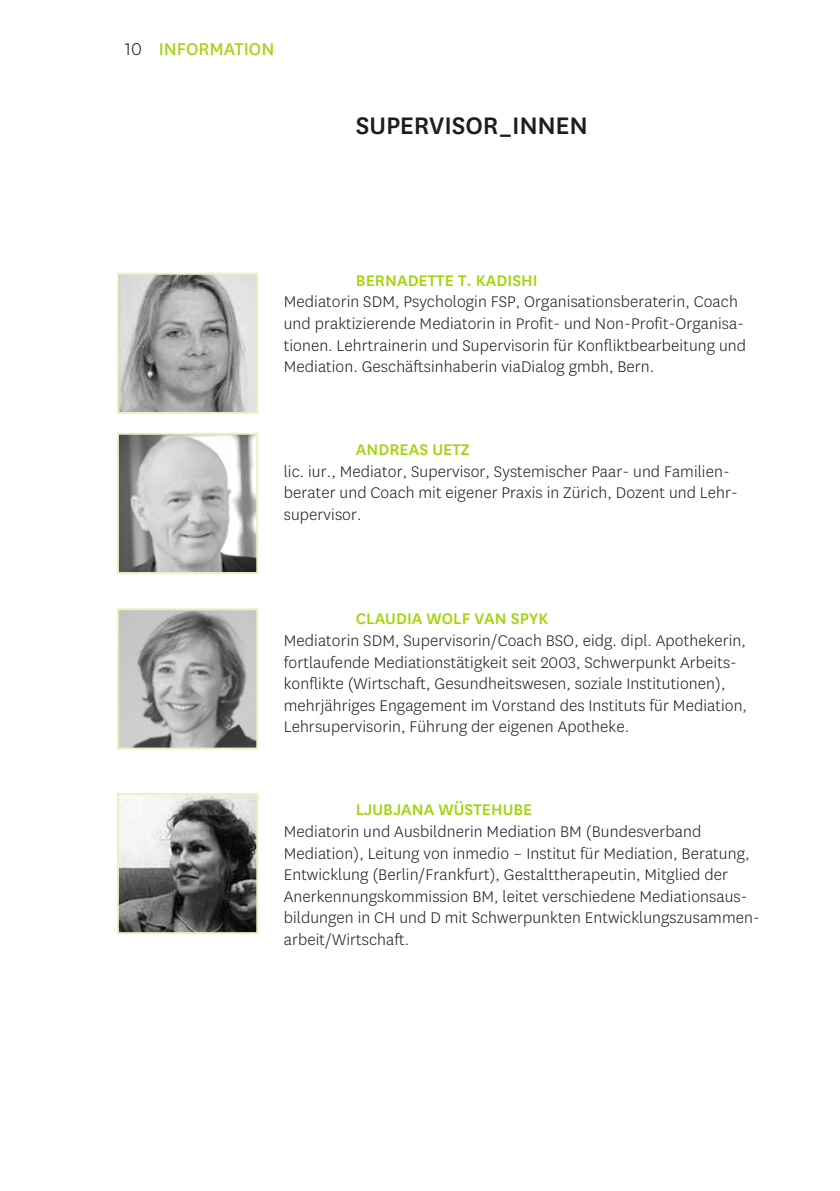
<style>
.page{position:relative;width:840px;height:1191px;background:#fff}
.page>*{position:absolute;margin:0;border:0;box-sizing:border-box;transform-origin:0 0}
.t1{font:500 28px "National Uni Fr";letter-spacing:-.005em;color:#1d1d1b}
.t2{font:20px "National Uni Fr";color:#a2d40a}
.t3{font:300 18px/21.6px "National Uni Fr";letter-spacing:.005em;color:#1d1d1b}
.t4{font:500 18px "National Uni Fr";letter-spacing:.005em;color:#a2d40a}
.s1{font-weight:300;color:#1d1d1b}
</style>
<div class="page">
<img style="left:120px;top:611px;width:135px;height:135px">
<div style="left:117px;top:608px;width:141px;height:141px;border:2px solid #e9f2c0"></div>
<img style="left:120px;top:276px;width:135px;height:135px">
<div style="left:117px;top:273px;width:141px;height:141px;border:2px solid #e9f2c0"></div>
<img style="left:120px;top:796px;width:135px;height:135px">
<div style="left:117px;top:793px;width:141px;height:141px;border:2px solid #e9f2c0"></div>
<img style="left:120px;top:436px;width:135px;height:135px">
<div style="left:117px;top:433px;width:141px;height:141px;border:2px solid #e9f2c0"></div>
<p class="t2" style="left:125px;top:36px;width:151px"><span class="s1">10</span> INFORMATION</p>
<h1 class="t1" style="left:355px;top:106px;width:233px">SUPERVISOR_INNEN</h1>
<p class="t4" style="left:355px;top:268px;width:183px">BERNADETTE T. KADISHI</p>
<p class="t3" style="left:283px;top:290px;width:463px">Mediatorin SDM, Psychologin FSP, Organisationsberaterin, Coach und praktizierende Mediatorin in Profit- und Non-Profit-Organisa&shy;tionen. Lehrtrainerin und Supervisorin für Konfliktbearbeitung und Mediation. Geschäftsinhaberin viaDialog gmbh, Bern.</p>
<p class="t4" style="left:355px;top:437px;width:115px">ANDREAS UETZ</p>
<p class="t3" style="left:283px;top:460px;width:452px">lic. iur., Mediator, Supervisor, Systemischer Paar- und Familien&shy;berater und Coach mit eigener Praxis in Zürich, Dozent und Lehr&shy;supervisor.</p>
<p class="t4" style="left:355px;top:606px;width:194px">CLAUDIA WOLF VAN SPYK</p>
<p class="t3" style="left:283px;top:629px;width:464px">Mediatorin SDM, Supervisorin/Coach BSO, eidg. dipl. Apothekerin, fortlaufende Mediationstätigkeit seit 2003, Schwerpunkt Arbeits&shy;konflikte (Wirtschaft, Gesundheitswesen, soziale Institutionen), mehrjähriges Engagement im Vorstand des Instituts für Mediation, Lehrsupervisorin, Führung der eigenen Apotheke.</p>
<p class="t4" style="left:355px;top:797px;width:178px">LJUBJANA WÜSTEHUBE</p>
<p class="t3" style="left:283px;top:820px;width:477px">Mediatorin und Ausbildnerin Mediation BM (Bundesverband Mediation), Leitung von inmedio – Institut für Mediation, Beratung, Entwicklung (Berlin/Frankfurt), Gestalttherapeutin, Mitglied der Anerkennungskommission BM, leitet verschiedene Mediationsaus&shy;bildungen in CH und D mit Schwerpunkten Entwicklungszusammen&shy;arbeit/Wirtschaft.</p>
</div>
